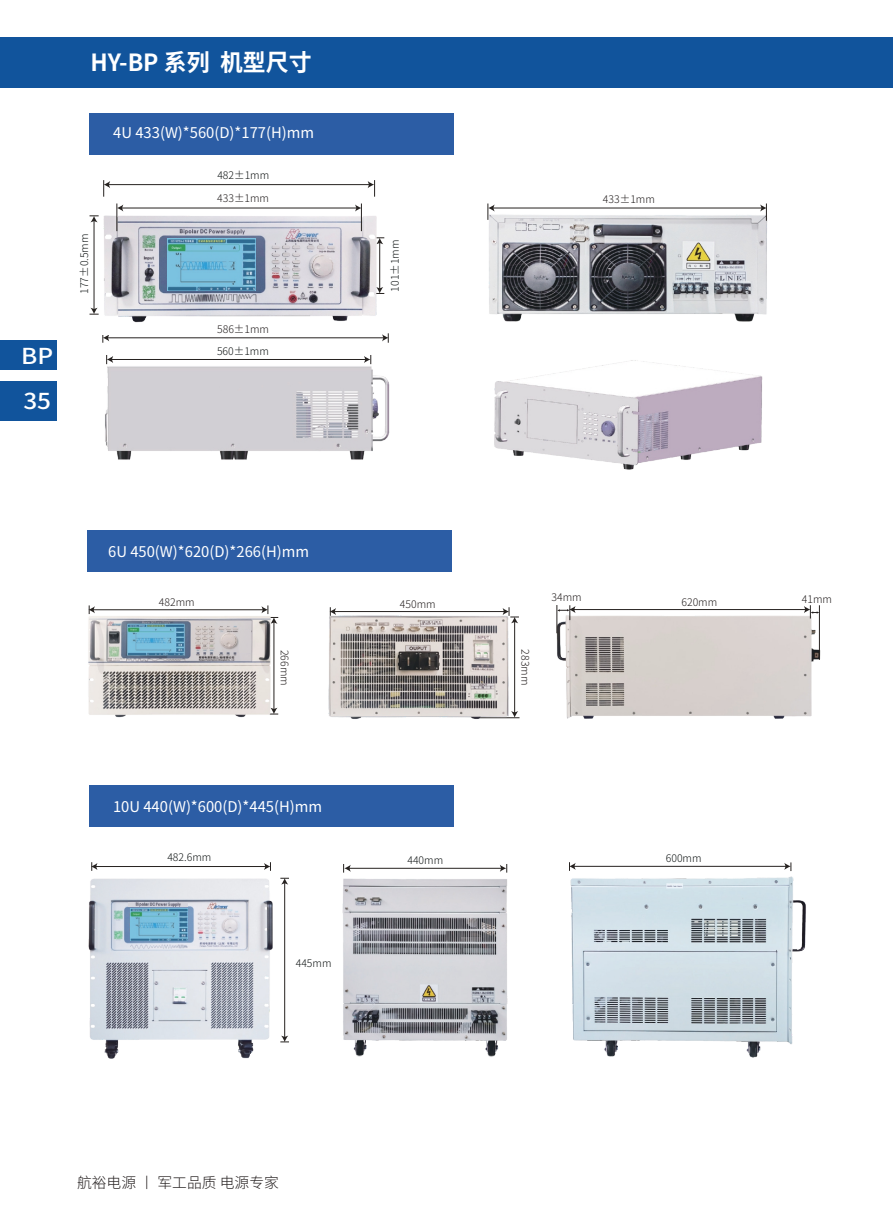
<style>
.page{position:relative;width:893px;height:1212px;background:#fff}
.page>*{position:absolute;margin:0;border:0;box-sizing:border-box;transform-origin:0 0}
.t1{font:700 23.7px "Source Han Sans CN";color:#fff}
.t2{font:500 21.9px/45.2px "Source Han Sans CN";color:#fff;scale:1.11 1}
.t3{font:14.85px "Source Han Sans CN";color:#fff}
.t4{font:300 14.7px "Source Han Sans SC";color:#241f1f}
.t5{font:300 10.5px "Source Han Sans CN";color:#241f1f}
.t6{font:300 10.5px "Source Han Sans CN";color:#121717}
</style>
<div class="page">
<img style="left:489px;top:207px;width:279px;height:59px">
<div style="left:89px;top:113px;width:364px;height:41px;background:#2c5da5"></div>
<img style="left:105px;top:244px;width:285px;height:216px">
<img style="left:488px;top:266px;width:279px;height:204px">
<hr style="left:121px;top:208px;width:236px;height:1px;background:#262220">
<hr style="left:108px;top:184px;width:262px;height:1px;background:#262220">
<svg style="left:103px;top:180px;width:7px;height:17px"></svg>
<svg style="left:368px;top:180px;width:7px;height:17px"></svg>
<hr style="left:111px;top:359px;width:255px;height:1px;background:#262220">
<svg style="left:106px;top:355px;width:7px;height:9px"></svg>
<svg style="left:364px;top:355px;width:7px;height:9px"></svg>
<hr style="left:107px;top:337px;width:277px;height:1px;background:#262220">
<svg style="left:102px;top:335px;width:7px;height:8px"></svg>
<svg style="left:382px;top:333px;width:7px;height:10px"></svg>
<hr style="left:94px;top:220px;width:1px;height:90px;background:#262220">
<svg style="left:90px;top:308px;width:9px;height:7px"></svg>
<svg style="left:90px;top:215px;width:9px;height:7px"></svg>
<hr style="left:379px;top:242px;width:1px;height:47px;background:#262220">
<svg style="left:378px;top:287px;width:6px;height:7px"></svg>
<svg style="left:378px;top:237px;width:6px;height:7px"></svg>
<hr style="left:493px;top:208px;width:269px;height:1px;background:#262220">
<svg style="left:487px;top:203px;width:8px;height:17px"></svg>
<svg style="left:760px;top:203px;width:7px;height:18px"></svg>
<div style="left:103px;top:231px;width:271px;height:104px;background:#fff"></div>
<img style="left:103px;top:215px;width:275px;height:109px">
<svg style="left:116px;top:203px;width:7px;height:28px"></svg>
<svg style="left:355px;top:203px;width:7px;height:28px"></svg>
<img style="left:168px;top:238px;width:88px;height:53px">
<div style="left:89px;top:785px;width:364px;height:42px;background:#2c5da5"></div>
<div style="left:0;top:37px;width:893px;height:51px;background:#11549c"></div>
<div style="left:0;top:341px;width:56px;height:80px;background:#11549c"></div>
<div style="left:0;top:370px;width:57px;height:11px;background:#fff"></div>
<hr style="left:96px;top:866px;width:170px;height:1px;background:#262220">
<svg style="left:91px;top:862px;width:6px;height:9px"></svg>
<svg style="left:264px;top:862px;width:7px;height:9px"></svg>
<hr style="left:574px;top:866px;width:212px;height:1px;background:#262220">
<svg style="left:569px;top:862px;width:7px;height:9px"></svg>
<svg style="left:784px;top:862px;width:7px;height:9px"></svg>
<hr style="left:284px;top:883px;width:1px;height:154px;background:#262220">
<svg style="left:280px;top:1035px;width:9px;height:7px"></svg>
<svg style="left:280px;top:878px;width:9px;height:6px"></svg>
<hr style="left:349px;top:868px;width:153px;height:1px;background:#262220">
<svg style="left:343px;top:864px;width:8px;height:8px"></svg>
<svg style="left:500px;top:864px;width:7px;height:8px"></svg>
<img style="left:342px;top:878px;width:166px;height:179px">
<img style="left:88px;top:878px;width:185px;height:181px">
<img style="left:570px;top:876px;width:236px;height:182px">
<img style="left:130px;top:908px;width:57px;height:32px">
<img style="left:128px;top:902px;width:60px;height:4px">
<div style="left:87px;top:530px;width:365px;height:42px;background:#2c5da5"></div>
<hr style="left:334px;top:611px;width:170px;height:1px;background:#262220">
<svg style="left:330px;top:607px;width:6px;height:7px"></svg>
<hr style="left:514px;top:621px;width:1px;height:92px;background:#262220">
<svg style="left:511px;top:711px;width:7px;height:6px"></svg>
<hr style="left:472px;top:717px;width:47px;height:1px;background:#262220">
<svg style="left:503px;top:607px;width:16px;height:16px"></svg>
<img style="left:328px;top:614px;width:183px;height:105px">
<img style="left:556px;top:615px;width:263px;height:104px">
<hr style="left:574px;top:609px;width:232px;height:1px;background:#262220">
<hr style="left:819px;top:605px;width:1px;height:55px;background:#262220">
<svg style="left:804px;top:605px;width:15px;height:13px"></svg>
<svg style="left:556px;top:605px;width:19px;height:28px"></svg>
<hr style="left:93px;top:609px;width:170px;height:1px;background:#262220">
<svg style="left:88px;top:605px;width:7px;height:9px"></svg>
<hr style="left:274px;top:622px;width:1px;height:87px;background:#262220">
<svg style="left:272px;top:708px;width:6px;height:7px"></svg>
<svg style="left:261px;top:605px;width:17px;height:19px"></svg>
<img style="left:88px;top:615px;width:184px;height:103px">
<img style="left:240px;top:630px;width:11px;height:22px">
<h2 class="t2" style="left:21px;top:334px;width:30px">BP<br>35</h2>
<h1 class="t1" style="left:90px;top:49px;width:223px">HY-BP 系列 机型尺寸</h1>
<p class="t3" style="left:113px;top:124px;width:202px">4U 433(W)*560(D)*177(H)mm</p>
<p class="t6" style="left:217px;top:170px;width:53px">482±1mm</p>
<p class="t5" style="left:217px;top:192px;width:53px">433±1mm</p>
<p class="t5" style="left:603px;top:193px;width:53px">433±1mm</p>
<p class="t6" style="left:78px;top:294px;width:62px;rotate:-90deg">177±0.5mm</p>
<p class="t6" style="left:389px;top:292px;width:53px;rotate:-90deg">101±1mm</p>
<p class="t5" style="left:217px;top:323px;width:53px">586±1mm</p>
<p class="t6" style="left:217px;top:345px;width:53px">560±1mm</p>
<p class="t3" style="left:108px;top:543px;width:202px">6U 450(W)*620(D)*266(H)mm</p>
<p class="t5" style="left:159px;top:596px;width:37px">482mm</p>
<p class="t5" style="left:290px;top:650px;width:37px;rotate:90deg">266mm</p>
<p class="t3" style="left:113px;top:798px;width:211px">10U 440(W)*600(D)*445(H)mm</p>
<p class="t6" style="left:167px;top:851px;width:46px">482.6mm</p>
<p class="t6" style="left:296px;top:957px;width:37px">445mm</p>
<p class="t5" style="left:400px;top:598px;width:37px">450mm</p>
<p class="t5" style="left:531px;top:649px;width:37px;rotate:90deg">283mm</p>
<p class="t5" style="left:551px;top:591px;width:32px">34mm</p>
<p class="t5" style="left:681px;top:596px;width:37px">620mm</p>
<p class="t5" style="left:802px;top:593px;width:32px">41mm</p>
<p class="t6" style="left:407px;top:854px;width:37px">440mm</p>
<p class="t6" style="left:666px;top:852px;width:37px">600mm</p>
<p class="t4" style="left:77px;top:1174px;width:203px">航裕电源 丨 军工品质 电源专家</p>
</div>
